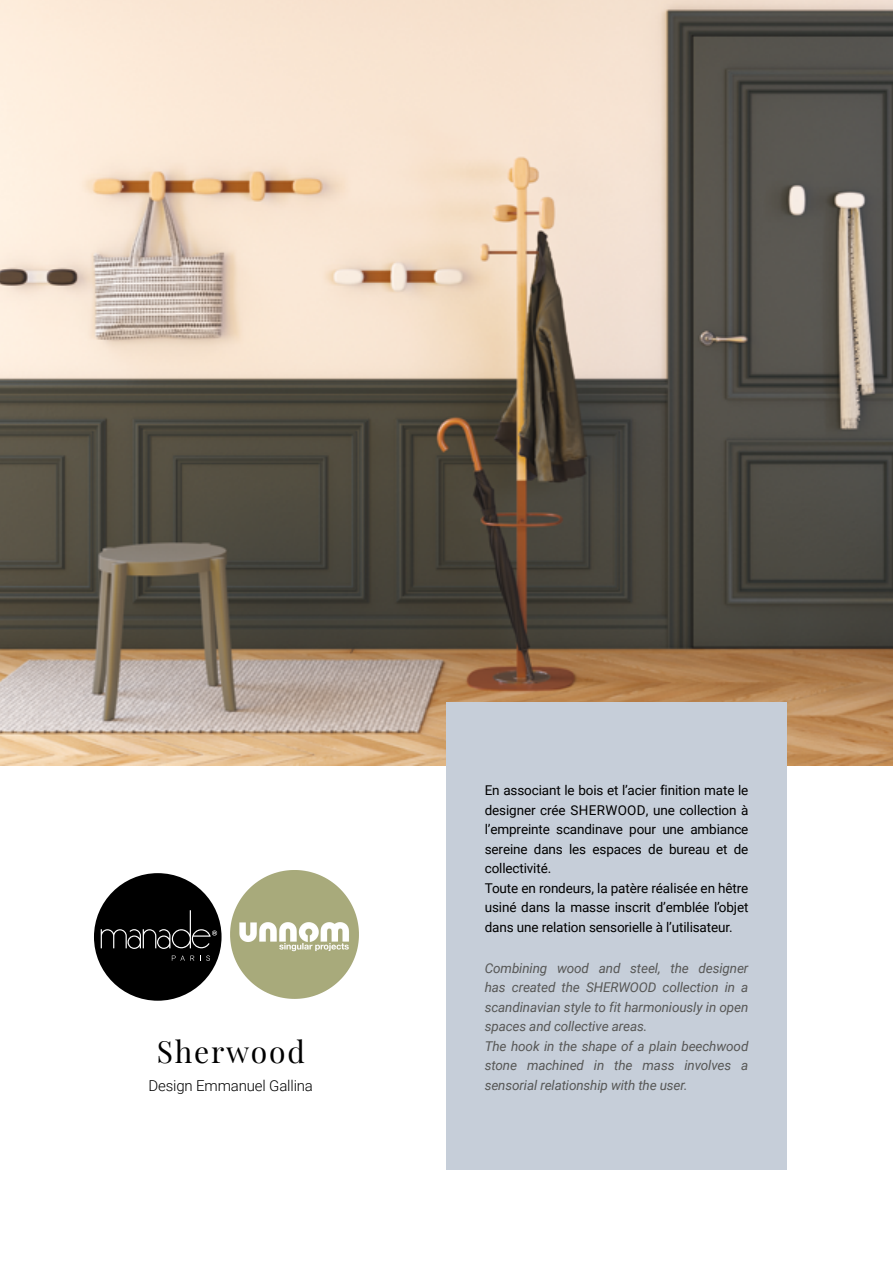
<style>
.page{position:relative;width:893px;height:1263px;background:#fff}
.page>*{position:absolute;margin:0;border:0;box-sizing:border-box;transform-origin:0 0}
.t1{font:30px "Playfair Display";letter-spacing:.06em;color:#000}
.t2{font:300 15px "Roboto";letter-spacing:-.01em;color:#000}
.t3{font:13.5px/19.5px "Roboto";letter-spacing:-.01em;color:#000;text-align:justify}
.t4{font:italic 13.5px/19.5px "Roboto";letter-spacing:-.01em;color:#575756;text-align:justify}
</style>
<div class="page">
<img style="left:0;top:0;width:893px;height:765px">
<div style="left:446px;top:702px;width:341px;height:467px;background:#c6ced9"></div>
<div style="left:94px;top:873px;width:128px;height:128px;background:#000;border-radius:50%"></div>
<svg style="left:101px;top:910px;width:116px;height:39px"></svg>
<svg style="left:172px;top:955px;width:22px;height:6px"></svg>
<svg style="left:200px;top:955px;width:10px;height:6px"></svg>
<img style="left:230px;top:871px;width:129px;height:127px">
<p class="t1" style="left:157px;top:1028px;width:150px">Sherwood</p>
<p class="t2" style="left:149px;top:1075px;width:166px">Design Emmanuel Gallina</p>
<p class="t3" style="left:485px;top:780px;width:265px">En associant le bois et l’acier finition mate le designer crée SHERWOOD, une collection à l’empreinte scandinave pour une ambiance sereine dans les espaces de bureau et de collectivité.</p>
<p class="t3" style="left:485px;top:878px;width:265px">Toute en rondeurs, la patère réalisée en hêtre usiné dans la masse inscrit d’emblée l’objet dans une relation sensorielle à l’utilisateur.</p>
<p class="t4" style="left:485px;top:958px;width:265px">Combining wood and steel, the designer has created the SHERWOOD collection in a scandinavian style to fit harmoniously in open spaces and collective areas.</p>
<p class="t4" style="left:485px;top:1036px;width:265px">The hook in the shape of a plain beechwood stone machined in the mass involves a sensorial relationship with the user.</p>
</div>
